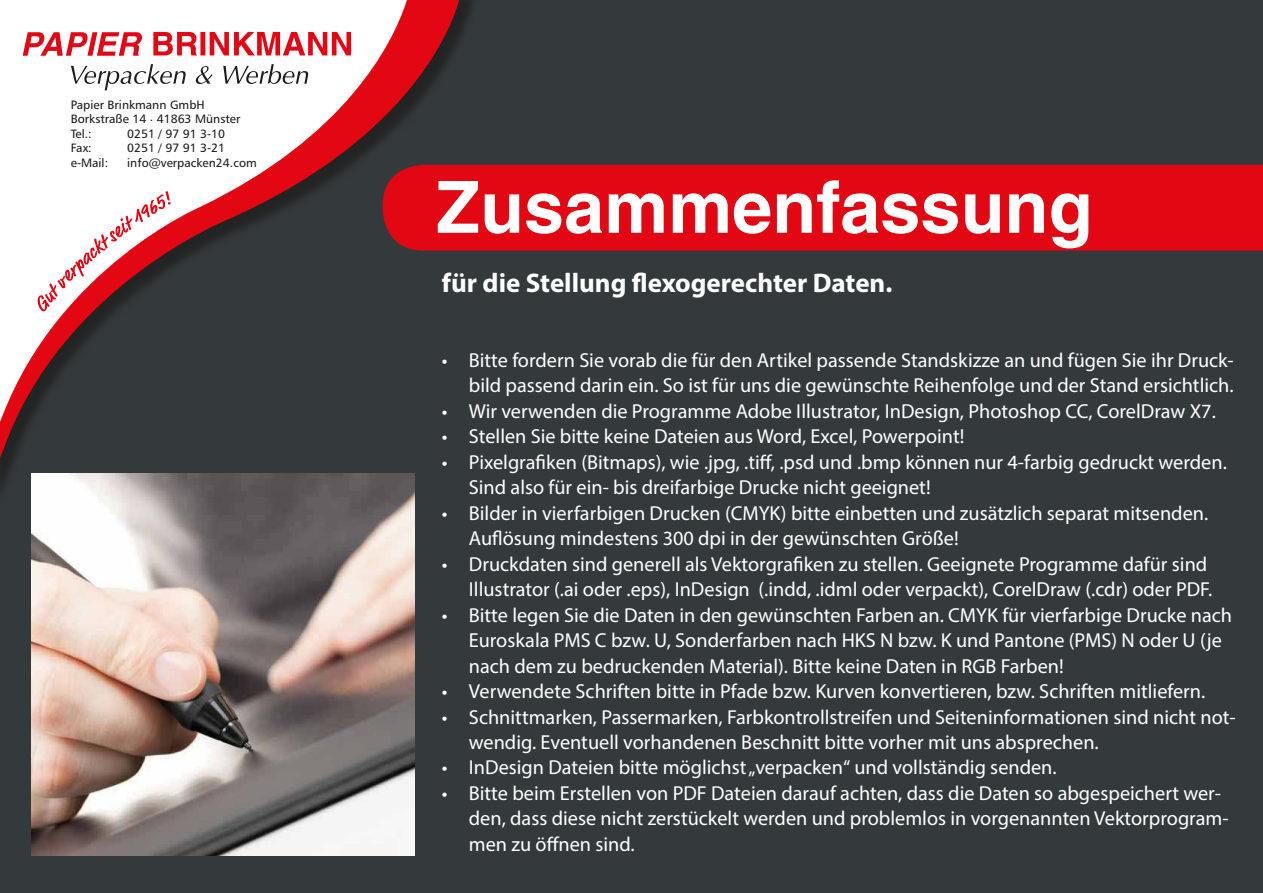
<style>
.page{position:relative;width:1263px;height:893px;background:#34393b}
.page>*{position:absolute;margin:0;border:0;box-sizing:border-box;transform-origin:0 0}
.t1{font:700 72px "Switzerland";color:#fff}
.t2{font:700 27px "Myriad Pro";color:#fff}
.t3{font:20.25px/25.5px "Myriad Pro";color:#fff}
.t4{font:12px/14.5px "Humanist 777 BT Roman B";color:#1d1d1b}
</style>
<div class="page">
<div style="left:480px;top:165px;width:783px;height:86px;background:#e30613"></div>
<div style="left:0;top:0;width:480px;height:505px;background:#1d1d1b;opacity:.75"></div>
<svg style="left:0;top:0;width:462px;height:489px"></svg>
<svg style="left:38px;top:191px;width:133px;height:120px;background:#d7a5a8"></svg>
<img style="left:32px;top:473px;width:383px;height:383px">
<p class="t4" style="left:71px;top:97px;width:171px">Papier Brinkmann GmbH<br>Borkstraße 14 . 41863 Münster<br>Tel.:<br>Fax:<br>e-Mail:</p>
<p class="t4" style="left:127px;top:126px;width:131px">0251 / 97 91 3-10<br>0251 / 97 91 3-21 info@verpacken24.com</p>
<h1 class="t1" style="left:436px;top:164px;width:658px">Zusammenfassung</h1>
<h2 class="t2" style="left:442px;top:265px;width:452px">für die Stellung flexogerechter Daten.</h2>
<p class="t3" style="left:442px;top:347px;width:793px;text-align:right">• Bitte fordern Sie vorab die für den Artikel passende Standskizze an und fügen Sie ihr Druck&shy;bild passend darin ein. So ist für uns die gewünschte Reihenfolge und der Stand ersichtlich.</p>
<p class="t3" style="left:442px;top:398px;width:775px">• Wir verwenden die Programme Adobe Illustrator, InDesign, Photoshop CC, CorelDraw X7.</p>
<p class="t3" style="left:442px;top:423px;width:524px">• Stellen Sie bitte keine Dateien aus Word, Excel, Powerpoint!</p>
<p class="t3" style="left:469px;top:449px;width:759px;text-indent:-27px">• Pixelgrafiken (Bitmaps), wie .jpg, .tiff, .psd und .bmp können nur 4-farbig gedruckt werden.<br>Sind also für ein- bis dreifarbige Drucke nicht geeignet!</p>
<p class="t3" style="left:469px;top:500px;width:741px;text-indent:-27px">• Bilder in vierfarbigen Drucken (CMYK) bitte einbetten und zusätzlich separat mitsenden.<br>Auflösung mindestens 300 dpi in der gewünschten Größe!</p>
<p class="t3" style="left:442px;top:551px;width:772px;text-align:right">• Druckdaten sind generell als Vektorgrafiken zu stellen. Geeignete Programme dafür sind<br>Illustrator (.ai oder .eps), InDesign (.indd, .idml oder verpackt), CorelDraw (.cdr) oder PDF.</p>
<p class="t3" style="left:469px;top:602px;width:765px;text-indent:-27px">• Bitte legen Sie die Daten in den gewünschten Farben an. CMYK für vierfarbige Drucke nach<br>Euroskala PMS C bzw. U, Sonderfarben nach HKS N bzw. K und Pantone (PMS) N oder U (je nach dem zu bedruckenden Material). Bitte keine Daten in RGB Farben!</p>
<p class="t3" style="left:442px;top:678px;width:765px">• Verwendete Schriften bitte in Pfade bzw. Kurven konvertieren, bzw. Schriften mitliefern.</p>
<p class="t3" style="left:469px;top:704px;width:768px;text-indent:-27px">• Schnittmarken, Passermarken, Farbkontrollstreifen und Seiteninformationen sind nicht not&shy;wendig. Eventuell vorhandenen Beschnitt bitte vorher mit uns absprechen.</p>
<p class="t3" style="left:442px;top:755px;width:616px">• InDesign Dateien bitte möglichst „verpacken“ und vollständig senden.</p>
<p class="t3" style="left:469px;top:780px;width:761px;text-indent:-27px">• Bitte beim Erstellen von PDF Dateien darauf achten, dass die Daten so abgespeichert wer&shy;den, dass diese nicht zerstückelt werden und problemlos in vorgenannten Vektorprogram&shy;men zu öffnen sind.</p>
</div>
